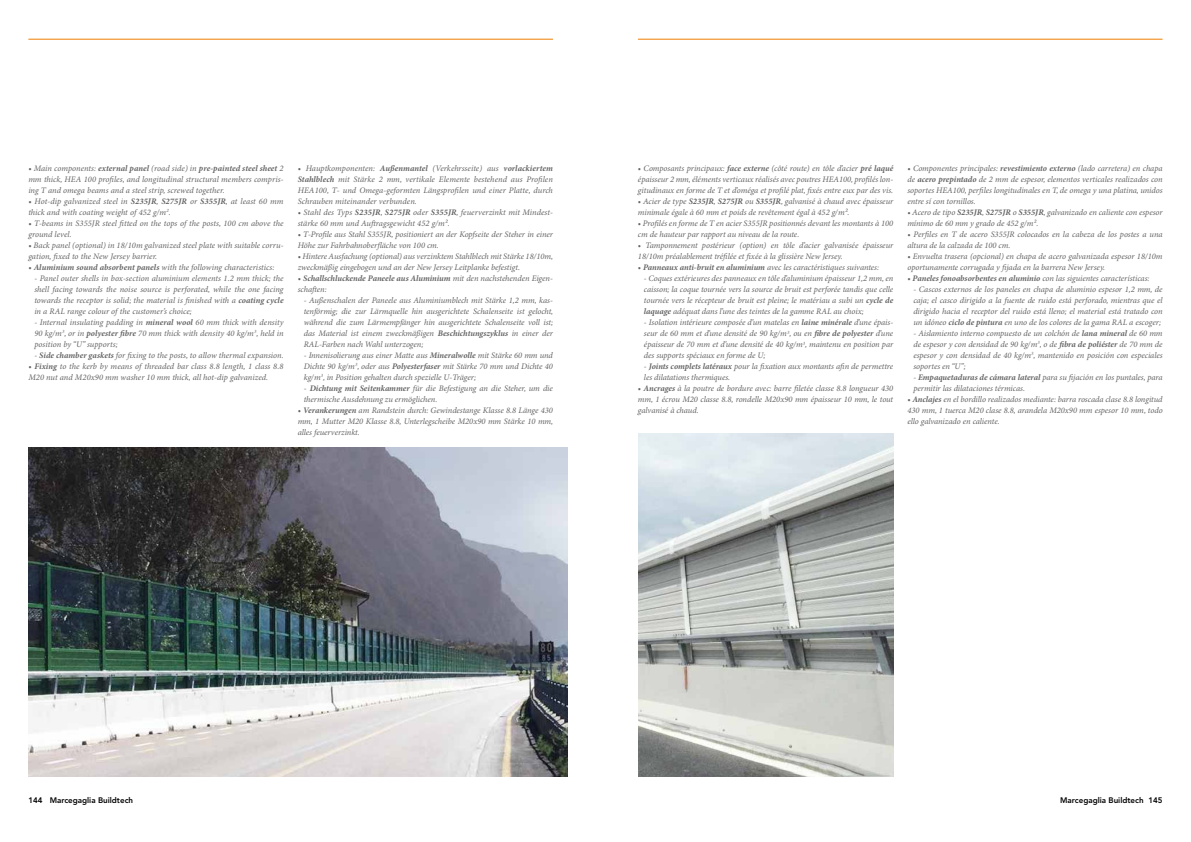
<style>
.page{position:relative;width:1191px;height:842px;background:#fff}
.page>*{position:absolute;margin:0;border:0;box-sizing:border-box;transform-origin:0 0}
.t1{font:italic 8.5px/11px "Minion Pro";letter-spacing:-.005em;color:#646363}
.t2{font:italic 700 8.5px/11px "Minion Pro";letter-spacing:-.005em;color:#646363}
.t3{font:800 8px "Avenir LT Std";color:#000}
.s1{font-weight:700}
.s2{font-weight:400}
</style>
<div class="page">
<hr style="left:638px;top:39px;width:524px;height:1px;background:#f07f00">
<hr style="left:28px;top:39px;width:525px;height:1px;background:#f07f00">
<img style="left:28px;top:447px;width:539px;height:330px">
<img style="left:638px;top:434px;width:255px;height:343px">
<p class="t1" style="left:28px;top:163px;width:257px;text-align:justify">• Main components: <span class="s1">external panel</span> (road side) in <span class="s1">pre-painted steel sheet</span> 2 mm thick, HEA 100 profiles, and longitudinal structural members compris&shy;ing T and omega beams and a steel strip, screwed together.</p>
<p class="t1" style="left:28px;top:196px;width:257px">• Hot-dip galvanized steel in <span class="s1">S235JR</span>, <span class="s1">S275JR</span> or <span class="s1">S355JR</span>, at least 60 mm thick and with coating weight of 452 g/m<sup>2</sup>.</p>
<p class="t1" style="left:28px;top:218px;width:257px">• T-beams in S355JR steel fitted on the tops of the posts, 100 cm above the ground level.</p>
<p class="t1" style="left:28px;top:240px;width:257px">• Back panel (optional) in 18/10m galvanized steel plate with suitable corru&shy;gation, fixed to the New Jersey barrier.</p>
<p class="t1" style="left:28px;top:262px;width:248px">• <span class="s1">Aluminium sound absorbent panels</span> with the following characteristics:</p>
<p class="t1" style="left:34px;top:273px;width:251px;text-align:justify">- Panel outer shells in box-section aluminium elements 1.2 mm thick; the shell facing towards the noise source is perforated, while the one facing towards the receptor is solid; the material is finished with a <span class="s1">coating cycle </span>in a RAL range colour of the customer’s choice;</p>
<p class="t1" style="left:34px;top:317px;width:251px;text-align:justify">- Internal insulating padding in <span class="s1">mineral wool</span> 60 mm thick with density 90 kg/m<sup>3</sup>, or in <span class="s1">polyester fibre</span> 70 mm thick with density 40 kg/m<sup>3</sup>, held in position by “U” supports;</p>
<p class="t1" style="left:34px;top:350px;width:251px">- <span class="s1">Side chamber gaskets</span> for fixing to the posts, to allow thermal expansion.</p>
<p class="t1" style="left:28px;top:361px;width:257px">• <span class="s1">Fixing</span> to the kerb by means of threaded bar class 8.8 length, 1 class 8.8<br>M20 nut and M20x90 mm washer 10 mm thick, all hot-dip galvanized.</p>
<p class="t1" style="left:298px;top:163px;width:257px;text-align:justify">• Hauptkomponenten: <span class="s1">Außenmantel</span> (Verkehrsseite) aus <span class="s1">vorlackiertem Stahlblech</span> mit Stärke 2 mm, vertikale Elemente bestehend aus Profilen HEA100, T- und Omega-geformten Längsprofilen und einer Platte, durch Schrauben miteinander verbunden.</p>
<p class="t1" style="left:298px;top:207px;width:257px">• Stahl des Typs <span class="s1">S235JR</span>, <span class="s1">S275JR</span> oder <span class="s1">S355JR</span>, feuerverzinkt mit Mindest&shy;stärke 60 mm und Auftragsgewicht 452 g/m².</p>
<p class="t1" style="left:298px;top:229px;width:257px">• T-Profile aus Stahl S355JR, positioniert an der Kopfseite der Steher in einer<br>Höhe zur Fahrbahnoberfläche von 100 cm.</p>
<p class="t1" style="left:298px;top:251px;width:257px">• Hintere Ausfachung (optional) aus verzinktem Stahlblech mit Stärke 18/10m, zweckmäßig eingebogen und an der New Jersey Leitplanke befestigt.</p>
<p class="t2" style="left:298px;top:273px;width:257px"><span class="s2">•</span> Schallschluckende Paneele aus Aluminium <span class="s2">mit den nachstehenden Eigen&shy;schaften:</span></p>
<p class="t1" style="left:304px;top:295px;width:251px;text-align:justify">- Außenschalen der Paneele aus Aluminiumblech mit Stärke 1,2 mm, kas&shy;tenförmig; die zur Lärmquelle hin ausgerichtete Schalenseite ist gelocht, während die zum Lärmempfänger hin ausgerichtete Schalenseite voll ist; das Material ist einem zweckmäßigen <span class="s1">Beschichtungszyklus</span> in einer der RAL-Farben nach Wahl unterzogen;</p>
<p class="t1" style="left:304px;top:350px;width:251px;text-align:justify">- Innenisolierung aus einer Matte aus <span class="s1">Mineralwolle</span> mit Stärke 60 mm und Dichte 90 kg/m<sup>3</sup>, oder aus <span class="s1">Polyesterfaser</span> mit Stärke 70 mm und Dichte 40 kg/m<sup>3</sup>, in Position gehalten durch spezielle U-Träger;</p>
<p class="t1" style="left:304px;top:383px;width:251px">- <span class="s1">Dichtung mit Seitenkammer</span> für die Befestigung an die Steher, um die thermische Ausdehnung zu ermöglichen.</p>
<p class="t1" style="left:298px;top:405px;width:257px;text-align:justify">• <span class="s1">Verankerungen</span> am Randstein durch: Gewindestange Klasse 8.8 Länge 430 mm, 1 Mutter M20 Klasse 8.8, Unterlegscheibe M20x90 mm Stärke 10 mm, alles feuerverzinkt.</p>
<p class="t1" style="left:638px;top:163px;width:257px;text-align:justify">• Composants principaux: <span class="s1">face externe</span> (côté route) en tôle d’acier <span class="s1">pré laqué </span>épaisseur 2 mm, éléments verticaux réalisés avec poutres HEA100, profilés lon&shy;gitudinaux en forme de T et d’oméga et profilé plat, fixés entre eux par des vis.</p>
<p class="t1" style="left:638px;top:196px;width:257px">• Acier de type <span class="s1">S235JR</span>, <span class="s1">S275JR</span> ou <span class="s1">S355JR</span>, galvanisé à chaud avec épaisseur minimale égale à 60 mm et poids de revêtement égal à 452 g/m².</p>
<p class="t1" style="left:638px;top:218px;width:257px">• Profilés en forme de T en acier S355JR positionnés devant les montants à 100 cm de hauteur par rapport au niveau de la route.</p>
<p class="t1" style="left:638px;top:240px;width:257px">• Tamponnement postérieur (option) en tôle d’acier galvanisée épaisseur<br>18/10m préalablement tréfilée et fixée à la glissière New Jersey.</p>
<p class="t1" style="left:638px;top:262px;width:243px">• <span class="s1">Panneaux anti-bruit en aluminium</span> avec les caractéristiques suivantes:</p>
<p class="t1" style="left:644px;top:273px;width:251px;text-align:justify">- Coques extérieures des panneaux en tôle d’aluminium épaisseur 1,2 mm, en caisson; la coque tournée vers la source de bruit est perforée tandis que celle tournée vers le récepteur de bruit est pleine; le matériau a subi un <span class="s1">cycle de laquage</span> adéquat dans l’une des teintes de la gamme RAL au choix;</p>
<p class="t1" style="left:644px;top:317px;width:251px;text-align:justify">- Isolation intérieure composée d’un matelas en <span class="s1">laine minérale</span> d’une épais&shy;seur de 60 mm et d’une densité de 90 kg/m<sup>3</sup>, ou en <span class="s1">fibre de polyester</span> d’une épaisseur de 70 mm et d’une densité de 40 kg/m<sup>3</sup>, maintenu en position par des supports spéciaux en forme de U;</p>
<p class="t1" style="left:644px;top:361px;width:251px">- <span class="s1">Joints complets latéraux</span> pour la fixation aux montants afin de permettre les dilatations thermiques.</p>
<p class="t1" style="left:638px;top:383px;width:257px;text-align:justify">• <span class="s1">Ancrages</span> à la poutre de bordure avec: barre filetée classe 8.8 longueur 430 mm, 1 écrou M20 classe 8.8, rondelle M20x90 mm épaisseur 10 mm, le tout galvanisé à chaud.</p>
<p class="t1" style="left:907px;top:163px;width:257px;text-align:justify">• Componentes principales: <span class="s1">revestimiento externo</span> (lado carretera) en chapa de <span class="s1">acero prepintado</span> de 2 mm de espesor, elementos verticales realizados con soportes HEA100, perfiles longitudinales en T, de omega y una platina, unidos entre sí con tornillos.</p>
<p class="t1" style="left:907px;top:207px;width:257px">• Acero de tipo <span class="s1">S235JR</span>, <span class="s1">S275JR</span> o <span class="s1">S355JR</span>, galvanizado en caliente con espesor mínimo de 60 mm y grado de 452 g/m².</p>
<p class="t1" style="left:907px;top:229px;width:257px">• Perfiles en T de acero S355JR colocados en la cabeza de los postes a una altura de la calzada de 100 cm.</p>
<p class="t1" style="left:907px;top:251px;width:257px">• Envuelta trasera (opcional) en chapa de acero galvanizada espesor 18/10m oportunamente corrugada y fijada en la barrera New Jersey.</p>
<p class="t1" style="left:907px;top:273px;width:244px">• <span class="s1">Paneles fonoabsorbentes en aluminio</span> con las siguientes características:</p>
<p class="t1" style="left:913px;top:284px;width:251px;text-align:justify">- Cascos externos de los paneles en chapa de aluminio espesor 1,2 mm, de caja; el casco dirigido a la fuente de ruido está perforado, mientras que el dirigido hacia el receptor del ruido está lleno; el material está tratado con un idóneo <span class="s1">ciclo de pintura</span> en uno de los colores de la gama RAL a escoger;</p>
<p class="t1" style="left:913px;top:328px;width:251px;text-align:justify">- Aislamiento interno compuesto de un colchón de <span class="s1">lana mineral</span> de 60 mm de espesor y con densidad de 90 kg/m<sup>3</sup>, o de <span class="s1">fibra de poliéster</span> de 70 mm de espesor y con densidad de 40 kg/m<sup>3</sup>, mantenido en posición con especiales soportes en “U”;</p>
<p class="t1" style="left:913px;top:372px;width:251px">- <span class="s1">Empaquetaduras de cámara lateral</span> para su fijación en los puntales, para permitir las dilataciones térmicas.</p>
<p class="t1" style="left:907px;top:394px;width:257px;text-align:justify">• <span class="s1">Anclajes</span> en el bordillo realizados mediante: barra roscada clase 8.8 longitud 430 mm, 1 tuerca M20 clase 8.8, arandela M20x90 mm espesor 10 mm, todo ello galvanizado en caliente.</p>
<p class="t3" style="left:28px;top:795px;width:106px">144 Marcegaglia Buildtech</p>
<p class="t3" style="left:1060px;top:795px;width:104px">Marcegaglia Buildtech 145</p>
</div>
